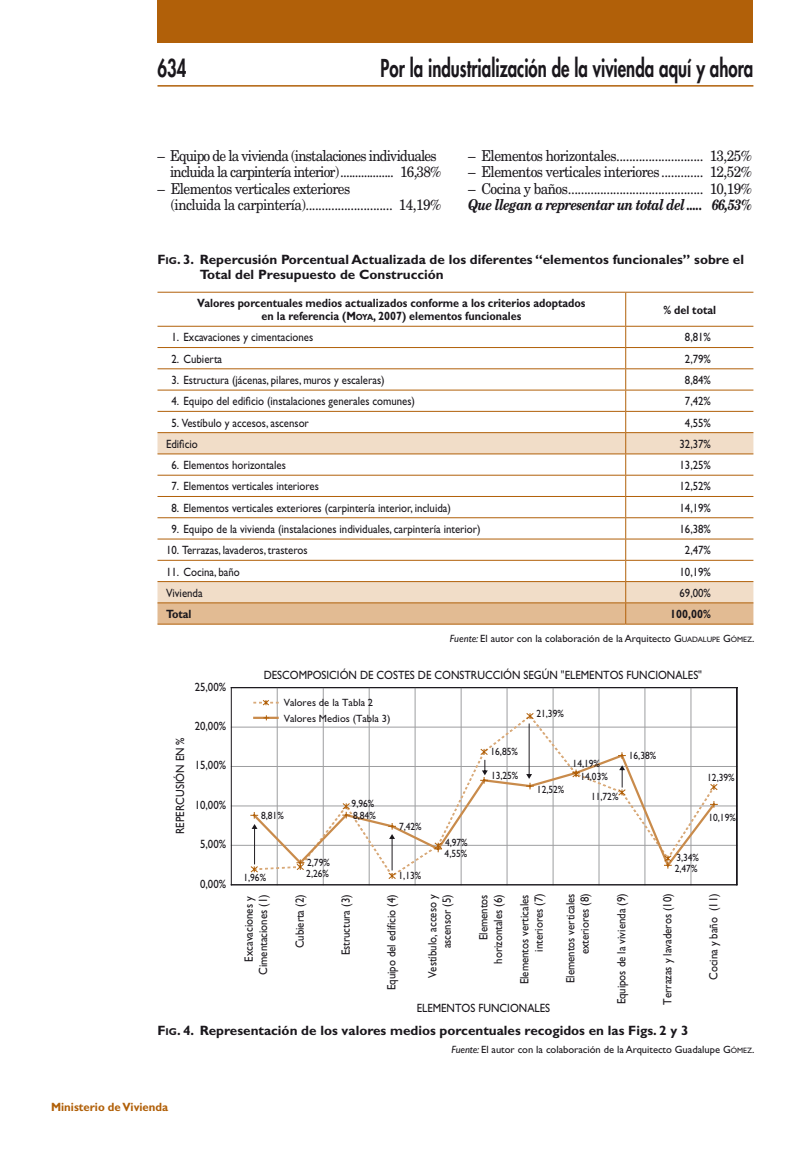
<style>
.page{position:relative;width:796px;height:1149px;background:#fff}
.page>*{position:absolute;margin:0;border:0;box-sizing:border-box;transform-origin:0 0}
.t1{font:800 24px "Futura";color:#1a171c;scale:.7 1}
.t2{font:15px/16.5px "New Century Schlbk";letter-spacing:-.04em;color:#1a171c;scale:.9 1}
.t3{font:15px/16.5px "New Century Schlbk";letter-spacing:-.06em;color:#1a171c;text-align:right;scale:.9 1}
.t4{font:italic 700 15px "New Century Schlbk";letter-spacing:-.04em;color:#1a171c;scale:.82 1}
.t5{font:700 13.5px/15px "Gill Sans";color:#1a171c}
.t6{font:12px/14.4px "Gill Sans";color:#1a171c;text-align:right;scale:.9 1}
.t7{font:700 12px/13px "Gill Sans";color:#1a171c;text-align:center;scale:.9 1}
.t8{font:700 12px "Gill Sans";color:#b16009;scale:.95 1}
.t9{font:10.5px/15.6px "Gill Sans";color:#1a171c}
.t10{font:10.5px "Gill Sans";color:#1a171c;scale:.9 1}
.s1{font-style:inherit}
.s2{font-size:10.05px}
.s3{font-size:8.85px}
.s4{font-style:italic}
.s5{font-size:7.8px}
</style>
<div class="page">
<div style="left:157px;top:0;width:596px;height:43px;background:#b16009"></div>
<hr style="left:157px;top:85px;width:596px;height:2px;background:#b16009">
<hr style="left:157px;top:292px;width:468px;height:1px;background:#b16009">
<hr style="left:625px;top:292px;width:128px;height:1px;background:#b16009">
<hr style="left:625px;top:292px;width:1px;height:34px;background:#b16009">
<svg style="left:157px;top:326px;width:596px;height:298px"></svg>
<hr style="left:231px;top:844px;width:505px;height:1px;background:#9d9ea0">
<hr style="left:231px;top:805px;width:505px;height:1px;background:#9d9ea0">
<hr style="left:231px;top:765px;width:505px;height:1px;background:#9d9ea0">
<hr style="left:231px;top:726px;width:505px;height:1px;background:#9d9ea0">
<hr style="left:277px;top:687px;width:1px;height:197px;background:#9d9ea0">
<hr style="left:323px;top:687px;width:1px;height:197px;background:#9d9ea0">
<hr style="left:368px;top:687px;width:1px;height:197px;background:#9d9ea0">
<hr style="left:414px;top:687px;width:1px;height:197px;background:#9d9ea0">
<hr style="left:460px;top:687px;width:1px;height:197px;background:#9d9ea0">
<hr style="left:506px;top:687px;width:1px;height:197px;background:#9d9ea0">
<hr style="left:552px;top:687px;width:1px;height:197px;background:#9d9ea0">
<hr style="left:598px;top:687px;width:1px;height:197px;background:#9d9ea0">
<hr style="left:644px;top:687px;width:1px;height:197px;background:#9d9ea0">
<hr style="left:690px;top:687px;width:1px;height:197px;background:#9d9ea0">
<hr style="left:231px;top:687px;width:505px;height:1px;background:#1a171c">
<hr style="left:736px;top:687px;width:1px;height:197px;background:#1a171c">
<hr style="left:231px;top:687px;width:1px;height:197px;background:#1a171c">
<hr style="left:231px;top:884px;width:505px;height:1px;background:#1a171c">
<svg style="left:253px;top:699px;width:25px;height:6px"></svg>
<svg style="left:251px;top:715px;width:464px;height:161px"></svg>
<h1 class="t1" style="left:157px;top:52px;width:43px">634</h1>
<h1 class="t1" style="left:380px;top:52px;width:534px">Por la industrialización de la vivienda aquí y ahora</h1>
<p class="t3" style="left:157px;top:147px;width:316px">– Equipo de la vivienda (instalaciones individuales incluida la carpintería interior).................. 16,38%</p>
<p class="t2" style="left:170px;top:180px;width:302px;text-indent:-13px">– Elementos verticales exteriores<br>(incluida la carpintería)........................... 14,19%</p>
<p class="t2" style="left:468px;top:147px;width:316px">– Elementos horizontales........................... 13,25%</p>
<p class="t2" style="left:468px;top:164px;width:316px">– Elementos verticales interiores............. 12,52%</p>
<p class="t2" style="left:468px;top:180px;width:316px">– Cocina y baños.......................................... 10,19%</p>
<p class="t4" style="left:468px;top:195px;width:347px">Que llegan a representar un total del ..... 66,53%</p>
<p class="t5" style="left:199px;top:252px;width:545px;text-indent:-42px"><span class="s1">F</span><span class="s2">ig</span>. 3. Repercusión Porcentual Actualizada de los diferentes “elementos funcionales” sobre el<br>Total del Presupuesto de Construcción</p>
<p class="t7" style="left:197px;top:296px;width:433px">Valores porcentuales medios actualizados conforme a los criterios adoptados en la referencia (<span class="s1">M</span><span class="s3">oya</span>, 2007) elementos funcionales</p>
<p class="t7" style="left:663px;top:303px;width:60px">% del total</p>
<p class="t6" style="left:171px;top:330px;width:159px">1. Excavaciones y cimentaciones</p>
<p class="t6" style="left:684px;top:330px;width:30px">8,81%</p>
<p class="t6" style="left:171px;top:351px;width:58px">2. Cubierta</p>
<p class="t6" style="left:684px;top:351px;width:30px">2,79%</p>
<p class="t6" style="left:171px;top:372px;width:238px">3. Estructura (jácenas, pilares, muros y escaleras)</p>
<p class="t6" style="left:684px;top:372px;width:30px">8,84%</p>
<p class="t6" style="left:171px;top:394px;width:272px">4. Equipo del edificio (instalaciones generales comunes)</p>
<p class="t6" style="left:684px;top:394px;width:30px">7,42%</p>
<p class="t6" style="left:171px;top:415px;width:154px">5. Vestíbulo y accesos, ascensor</p>
<p class="t6" style="left:684px;top:415px;width:30px">4,55%</p>
<p class="t6" style="left:166px;top:436px;width:37px">Edificio</p>
<p class="t6" style="left:679px;top:436px;width:36px">32,37%</p>
<p class="t6" style="left:171px;top:458px;width:129px">6. Elementos horizontales</p>
<p class="t6" style="left:679px;top:458px;width:36px">13,25%</p>
<p class="t6" style="left:171px;top:479px;width:165px">7. Elementos verticales interiores</p>
<p class="t6" style="left:679px;top:479px;width:36px">12,52%</p>
<p class="t6" style="left:171px;top:500px;width:312px">8. Elementos verticales exteriores (carpintería interior, incluida)</p>
<p class="t6" style="left:679px;top:500px;width:36px">14,19%</p>
<p class="t6" style="left:171px;top:521px;width:345px">9. Equipo de la vivienda (instalaciones individuales, carpintería interior)</p>
<p class="t6" style="left:679px;top:521px;width:36px">16,38%</p>
<p class="t6" style="left:166px;top:543px;width:159px">10. Terrazas, lavaderos, trasteros</p>
<p class="t6" style="left:684px;top:543px;width:30px">2,47%</p>
<p class="t6" style="left:166px;top:564px;width:84px">11. Cocina, baño</p>
<p class="t6" style="left:679px;top:564px;width:36px">10,19%</p>
<p class="t6" style="left:166px;top:585px;width:42px">Vivienda</p>
<p class="t6" style="left:679px;top:585px;width:36px">69,00%</p>
<p class="t7" style="left:166px;top:607px;width:30px">Total</p>
<p class="t7" style="left:670px;top:607px;width:47px">100,00%</p>
<p class="t9" style="left:449px;top:630px;width:306px"><span class="s4">Fuente:</span> El autor con la colaboración de la Arquitecto <span class="s1">G</span><span class="s5">UADALUPE</span> <span class="s1">G</span><span class="s5">ÓMEZ</span>.</p>
<p class="t6" style="left:195px;top:679px;width:36px">25,00%</p>
<p class="t6" style="left:173px;top:833px;width:109px;rotate:-90deg">REPERCUSIÓN EN %</p>
<p class="t6" style="left:195px;top:718px;width:36px">20,00%</p>
<p class="t6" style="left:195px;top:758px;width:36px">15,00%</p>
<p class="t6" style="left:195px;top:797px;width:36px">10,00%</p>
<p class="t6" style="left:200px;top:836px;width:30px">5,00%</p>
<p class="t6" style="left:200px;top:876px;width:30px">0,00%</p>
<p class="t6" style="left:263px;top:667px;width:488px">DESCOMPOSICIÓN DE COSTES DE CONSTRUCCIÓN SEGÚN "ELEMENTOS FUNCIONALES"</p>
<p class="t9" style="left:283px;top:694px;width:108px">Valores de la Tabla 2<br>Valores Medios (Tabla 3)</p>
<p class="t10" style="left:536px;top:707px;width:32px">21,39%</p>
<p class="t10" style="left:490px;top:745px;width:32px">16,85%</p>
<p class="t10" style="left:572px;top:756px;width:32px">14,19%</p>
<p class="t10" style="left:628px;top:749px;width:32px">16,38%</p>
<p class="t10" style="left:490px;top:768px;width:32px">13,25%</p>
<p class="t10" style="left:580px;top:770px;width:32px">14,03%</p>
<p class="t10" style="left:706px;top:770px;width:32px">12,39%</p>
<p class="t10" style="left:351px;top:797px;width:27px">9,96%</p>
<p class="t10" style="left:536px;top:783px;width:32px">12,52%</p>
<p class="t10" style="left:590px;top:790px;width:32px">11,72%</p>
<p class="t10" style="left:261px;top:808px;width:27px">8,81%</p>
<p class="t10" style="left:353px;top:808px;width:27px">8,84%</p>
<p class="t10" style="left:399px;top:819px;width:27px">7,42%</p>
<p class="t10" style="left:708px;top:810px;width:32px">10,19%</p>
<p class="t10" style="left:445px;top:836px;width:27px">4,97%</p>
<p class="t10" style="left:243px;top:871px;width:27px">1,96%</p>
<p class="t10" style="left:307px;top:856px;width:27px">2,79%</p>
<p class="t10" style="left:306px;top:866px;width:27px">2,26%</p>
<p class="t10" style="left:398px;top:869px;width:27px">1,13%</p>
<p class="t10" style="left:444px;top:847px;width:27px">4,55%</p>
<p class="t10" style="left:676px;top:851px;width:27px">3,34%</p>
<p class="t10" style="left:674px;top:862px;width:27px">2,47%</p>
<p class="t6" style="left:241px;top:974px;width:91px;rotate:-90deg">Excavaciones y<br>Cimentaciones (1)</p>
<p class="t6" style="left:292px;top:948px;width:61px;rotate:-90deg">Cubierta (2)</p>
<p class="t6" style="left:338px;top:955px;width:69px;rotate:-90deg">Estructura (3)</p>
<p class="t6" style="left:384px;top:989px;width:108px;rotate:-90deg">Equipo del edificio (4)</p>
<p class="t6" style="left:425px;top:977px;width:94px;rotate:-90deg">Vestíbulo, acceso y ascensor (5)</p>
<p class="t6" style="left:476px;top:963px;width:78px;rotate:-90deg">Elementos horizontales (6)</p>
<p class="t6" style="left:517px;top:984px;width:103px;rotate:-90deg">Elementos verticales interiores (7)</p>
<p class="t6" style="left:563px;top:982px;width:101px;rotate:-90deg">Elementos verticales exteriores (8)</p>
<p class="t6" style="left:614px;top:1004px;width:125px;rotate:-90deg">Equipos de la vivienda (9)</p>
<p class="t6" style="left:659px;top:1004px;width:125px;rotate:-90deg">Terrazas y lavaderos (10)</p>
<p class="t6" style="left:705px;top:979px;width:98px;rotate:-90deg">Cocina y baño (11)</p>
<p class="t6" style="left:416px;top:1000px;width:150px">ELEMENTOS FUNCIONALES</p>
<p class="t5" style="left:157px;top:1022px;width:532px"><span class="s1">F</span><span class="s2">ig</span><span class="s1">.</span> 4. Representación de los valores medios porcentuales recogidos en las Figs. 2 y 3</p>
<p class="t9" style="left:451px;top:1041px;width:304px"><span class="s4">Fuente:</span> El autor con la colaboración de la Arquitecto Guadalupe <span class="s1">G</span><span class="s5">ÓMEZ</span>.</p>
<p class="t8" style="left:51px;top:1099px;width:125px">Ministerio de Vivienda</p>
</div>
